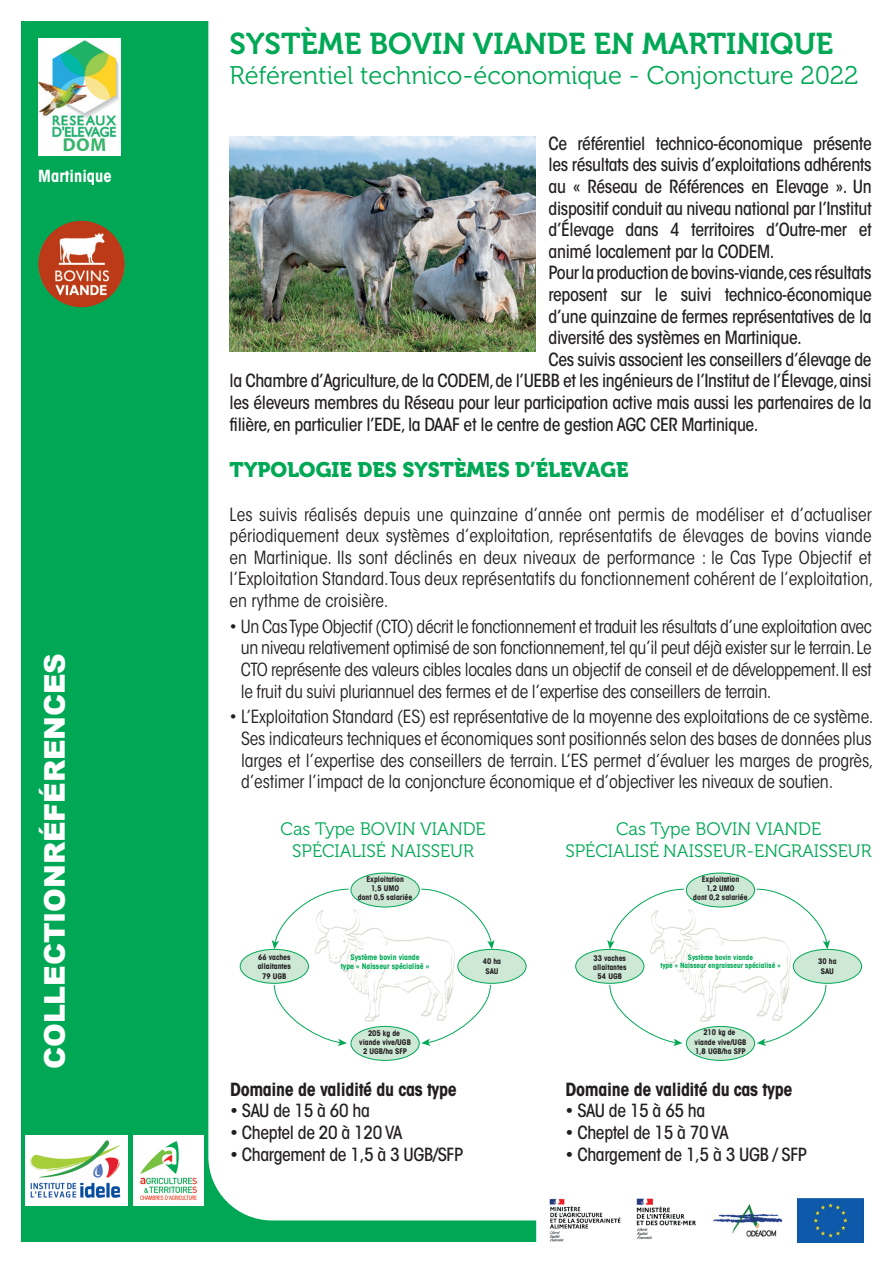
<style>
.page{position:relative;width:893px;height:1263px;background:#fff}
.page>*{position:absolute;margin:0;border:0;box-sizing:border-box;transform-origin:0 0}
.t1{font:30px "Museo 700";color:#00a855}
.t2{font:900 28.5px "Arial";letter-spacing:-.005em;color:#fff}
.t3{font:25.5px "Museo 300";color:#00a855}
.t4{font:21px "Museo 900";color:#00a855}
.t5{font:condensed 18px/21.6px "ITC Avant Garde Std";letter-spacing:-.01em;color:#231f20;text-align:justify}
.t6{font:500 condensed 18px "ITC Avant Garde Std";letter-spacing:-.02em;color:#231f20}
.t7{font:18px/21.6px "Museo 300";color:#00a855;text-align:center}
.t8{font:700 condensed 18px "ITC Avant Garde Std";letter-spacing:-.02em;color:#231f20}
.t9{font:700 condensed 16.5px "ITC Avant Garde Std";color:#fff}
.t10{font:700 condensed 7.65px/9.3px "ITC Avant Garde Std";color:#231f20;text-align:center}
.t11{font:700 condensed 7.65px/9.3px "ITC Avant Garde Std";color:#00a855;text-align:center}
.t12{font:700 condensed 7.2px/8.7px "ITC Avant Garde Std";color:#00a855;text-align:center}
</style>
<div class="page">
<div style="left:21px;top:21px;width:638px;height:1221px;background:#00a855"></div>
<div style="left:208px;top:21px;width:655px;height:1199px;background:#fff"></div>
<div style="left:133px;top:1135px;width:70px;height:70px;background:#fff"></div>
<img style="left:140px;top:1141px;width:57px;height:60px">
<img style="left:26px;top:1135px;width:101px;height:70px">
<img style="left:310px;top:910px;width:150px;height:115px">
<div style="left:351px;top:873px;width:68px;height:34px;background:#cee8d6;border-radius:50%"></div>
<div style="left:351px;top:873px;width:68px;height:34px;border:1px solid #00a855;border-radius:50%"></div>
<div style="left:240px;top:949px;width:68px;height:34px;background:#cee8d6;border-radius:50%"></div>
<div style="left:240px;top:949px;width:69px;height:34px;border:1px solid #00a855;border-radius:50%"></div>
<div style="left:458px;top:949px;width:68px;height:34px;background:#cee8d6;border-radius:50%"></div>
<div style="left:458px;top:949px;width:68px;height:34px;border:1px solid #00a855;border-radius:50%"></div>
<div style="left:351px;top:1026px;width:68px;height:34px;background:#cee8d6;border-radius:50%"></div>
<div style="left:351px;top:1026px;width:68px;height:35px;border:1px solid #00a855;border-radius:50%"></div>
<div style="left:273px;top:984px;width:74px;height:62px;background:#fff"></div>
<svg style="left:421px;top:984px;width:70px;height:62px;background:#f6faf8"></svg>
<div style="left:420px;top:888px;width:75px;height:61px;background:#fff"></div>
<svg style="left:272px;top:888px;width:77px;height:61px;background:#f7fbf9"></svg>
<img style="left:230px;top:136px;width:306px;height:215px">
<img style="left:38px;top:221px;width:87px;height:86px;border-radius:43px">
<img style="left:38px;top:38px;width:82px;height:117px">
<div style="left:536px;top:1190px;width:347px;height:70px;background:#fff"></div>
<img style="left:713px;top:1204px;width:70px;height:33px">
<img style="left:797px;top:1199px;width:66px;height:43px">
<img style="left:549px;top:1198px;width:72px;height:44px">
<img style="left:636px;top:1198px;width:60px;height:41px">
<img style="left:646px;top:910px;width:149px;height:115px">
<div style="left:686px;top:873px;width:69px;height:34px;background:#cee8d6;border-radius:50%"></div>
<div style="left:686px;top:873px;width:69px;height:34px;border:1px solid #00a855;border-radius:50%"></div>
<div style="left:576px;top:949px;width:68px;height:34px;background:#cee8d6;border-radius:50%"></div>
<div style="left:575px;top:949px;width:69px;height:34px;border:1px solid #00a855;border-radius:50%"></div>
<div style="left:793px;top:949px;width:69px;height:34px;background:#cee8d6;border-radius:50%"></div>
<div style="left:793px;top:949px;width:69px;height:34px;border:1px solid #00a855;border-radius:50%"></div>
<div style="left:686px;top:1026px;width:69px;height:34px;background:#cee8d6;border-radius:50%"></div>
<div style="left:686px;top:1026px;width:69px;height:35px;border:1px solid #00a855;border-radius:50%"></div>
<div style="left:609px;top:984px;width:73px;height:62px;background:#fff"></div>
<svg style="left:757px;top:984px;width:70px;height:62px"></svg>
<svg style="left:756px;top:888px;width:74px;height:61px"></svg>
<svg style="left:607px;top:888px;width:78px;height:61px"></svg>
<p class="t9" style="left:38px;top:166px;width:75px">Martinique</p>
<h2 class="t2" style="left:34px;top:1069px;width:417px;rotate:-90deg">COLLECTION RÉFÉRENCES</h2>
<h1 class="t1" style="left:230px;top:26px;width:605px">SYSTÈME BOVIN VIANDE EN MARTINIQUE</h1>
<h3 class="t3" style="left:230px;top:62px;width:631px">Référentiel technico-économique - Conjoncture 2022</h3>
<p class="t6" style="left:549px;top:132px;width:325px">Ce référentiel technico-économique présente</p>
<p class="t6" style="left:549px;top:154px;width:325px">les résultats des suivis d’exploitations adhérents</p>
<p class="t6" style="left:549px;top:175px;width:325px">au « Réseau de Références en Elevage ». Un</p>
<p class="t6" style="left:549px;top:197px;width:325px">dispositif conduit au niveau national par l’Institut</p>
<p class="t6" style="left:549px;top:219px;width:325px">d’Élevage dans 4 territoires d’Outre-mer et</p>
<p class="t6" style="left:549px;top:240px;width:228px">animé localement par la CODEM.</p>
<p class="t6" style="left:549px;top:262px;width:325px">Pour la production de bovins-viande,ces résultats</p>
<p class="t6" style="left:549px;top:283px;width:325px">reposent sur le suivi technico-économique</p>
<p class="t6" style="left:549px;top:305px;width:325px">d’une quinzaine de fermes représentatives de la</p>
<p class="t6" style="left:549px;top:327px;width:255px">diversité des systèmes en Martinique.</p>
<p class="t6" style="left:549px;top:348px;width:325px">Ces suivis associent les conseillers d’élevage de</p>
<p class="t6" style="left:230px;top:370px;width:644px">la Chambre d’Agriculture, de la CODEM, de l’UEBB et les ingénieurs de l’Institut de l’Élevage, ainsi</p>
<p class="t6" style="left:230px;top:391px;width:644px">les éleveurs membres du Réseau pour leur participation active mais aussi les partenaires de la</p>
<p class="t6" style="left:230px;top:413px;width:530px">filière, en particulier l’EDE, la DAAF et le centre de gestion AGC CER Martinique.</p>
<p class="t4" style="left:230px;top:458px;width:400px">TYPOLOGIE DES SYSTÈMES D’ÉLEVAGE</p>
<p class="t5" style="left:230px;top:503px;width:645px">Les suivis réalisés depuis une quinzaine d’année ont permis de modéliser et d’actualiser périodiquement deux systèmes d’exploitation, représentatifs de élevages de bovins viande en Martinique. Ils sont déclinés en deux niveaux de performance : le Cas Type Objectif et l’Exploitation Standard.Tous deux représentatifs du fonctionnement cohérent de l’exploitation, en rythme de croisière.</p>
<p class="t5" style="left:241px;top:616px;width:632px;text-indent:-11px">• Un Cas Type Objectif (CTO) décrit le fonctionnement et traduit les résultats d’une exploitation avec un niveau relativement optimisé de son fonctionnement, tel qu’il peut déjà exister sur le terrain. Le CTO représente des valeurs cibles locales dans un objectif de conseil et de développement. Il est le fruit du suivi pluriannuel des fermes et de l’expertise des conseillers de terrain.</p>
<p class="t5" style="left:241px;top:706px;width:634px;text-indent:-12px">• L’Exploitation Standard (ES) est représentative de la moyenne des exploitations de ce système.<br>Ses indicateurs techniques et économiques sont positionnés selon des bases de données plus larges et l’expertise des conseillers de terrain. L’ES permet d’évaluer les marges de progrès, d’estimer l’impact de la conjoncture économique et d’objectiver les niveaux de soutien.</p>
<p class="t7" style="left:281px;top:819px;width:207px">Cas Type BOVIN VIANDE<br>SPÉCIALISÉ NAISSEUR</p>
<p class="t7" style="left:566px;top:819px;width:308px">Cas Type BOVIN VIANDE<br>SPÉCIALISÉ NAISSEUR-ENGRAISSEUR</p>
<p class="t10" style="left:358px;top:874px;width:56px">Exploitation<br>1,5 UMO<br>dont 0,5 salariée</p>
<p class="t10" style="left:693px;top:874px;width:56px">Exploitation<br>1,2 UMO<br>dont 0,2 salariée</p>
<p class="t11" style="left:341px;top:952px;width:90px">Système bovin viande<br>type « Naisseur spécialisé »</p>
<p class="t10" style="left:258px;top:952px;width:35px">66 vaches allaitantes<br>79 UGB</p>
<p class="t10" style="left:483px;top:957px;width:20px">40 ha<br>SAU</p>
<p class="t12" style="left:660px;top:952px;width:122px">Système bovin viande<br>type « Naisseur engraisseur spécialisé »</p>
<p class="t10" style="left:593px;top:953px;width:35px">33 vaches allaitantes<br>54 UGB</p>
<p class="t10" style="left:818px;top:957px;width:20px">30 ha<br>SAU</p>
<p class="t10" style="left:359px;top:1028px;width:53px">205 kg de viande vive/UGB<br>2 UGB/ha SFP</p>
<p class="t10" style="left:695px;top:1028px;width:53px">210 kg de viande vive/UGB<br>1,8 UGB/ha SFP</p>
<p class="t8" style="left:230px;top:1078px;width:228px">Domaine de validité du cas type</p>
<p class="t6" style="left:230px;top:1100px;width:141px">• SAU de 15 à 60 ha</p>
<p class="t6" style="left:230px;top:1121px;width:174px">• Cheptel de 20 à 120 VA</p>
<p class="t6" style="left:230px;top:1143px;width:235px">• Chargement de 1,5 à 3 UGB/SFP</p>
<p class="t8" style="left:566px;top:1078px;width:228px">Domaine de validité du cas type</p>
<p class="t6" style="left:566px;top:1100px;width:141px">• SAU de 15 à 65 ha</p>
<p class="t6" style="left:566px;top:1121px;width:165px">• Cheptel de 15 à 70 VA</p>
<p class="t6" style="left:566px;top:1143px;width:243px">• Chargement de 1,5 à 3 UGB / SFP</p>
</div>
